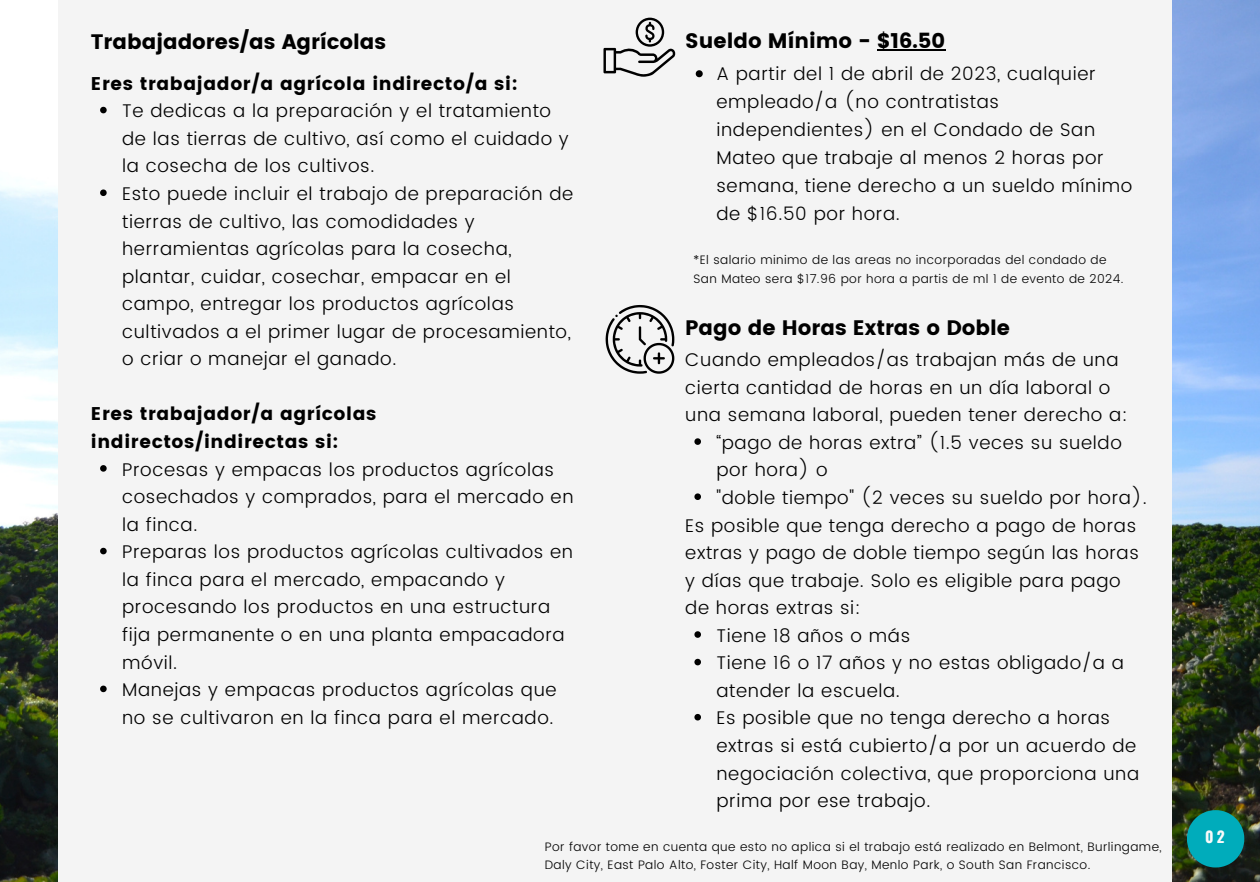
<style>
.page{position:relative;width:1260px;height:882px;background:#fff}
.page>*{position:absolute;margin:0;border:0;box-sizing:border-box;transform-origin:0 0}
.t1{font:21px "Poppins";color:#000}
.t2{font:300 18.38px/27.7px "Poppins";letter-spacing:.035em;color:#000}
.t3{font:18.38px/27.7px "Poppins";letter-spacing:.035em;color:#000}
.t4{font:700 15.4px "Oswald";color:#fafafa}
.t5{font:300 12.25px/18.4px "Poppins";letter-spacing:.035em;color:#000}
</style>
<div class="page">
<img style="left:0;top:0;width:1260px;height:882px">
<svg style="left:1187px;top:810px;width:57px;height:58px;background:#099296"></svg>
<div style="left:59px;top:0;width:1113px;height:882px;background:#f4f4f4"></div>
<svg style="left:100px;top:107px;width:7px;height:6px"></svg>
<svg style="left:100px;top:189px;width:7px;height:7px"></svg>
<svg style="left:100px;top:465px;width:7px;height:7px"></svg>
<svg style="left:100px;top:548px;width:7px;height:6px"></svg>
<svg style="left:100px;top:686px;width:7px;height:6px"></svg>
<svg style="left:696px;top:70px;width:7px;height:7px"></svg>
<hr style="left:877px;top:50px;width:68px;height:1px;background:#000">
<svg style="left:694px;top:438px;width:7px;height:7px"></svg>
<svg style="left:694px;top:493px;width:7px;height:7px"></svg>
<svg style="left:694px;top:631px;width:7px;height:7px"></svg>
<svg style="left:694px;top:659px;width:7px;height:6px"></svg>
<svg style="left:694px;top:714px;width:7px;height:7px"></svg>
<svg style="left:603px;top:18px;width:73px;height:59px"></svg>
<svg style="left:605px;top:305px;width:69px;height:69px"></svg>
<p class="t1" style="left:91px;top:29px;width:297px">Trabajadores/as Agrícolas</p>
<p class="t3" style="left:91px;top:70px;width:428px">Eres trabajador/a agrícola indirecto/a si:</p>
<p class="t2" style="left:122px;top:97px;width:448px">Te dedicas a la preparación y el tratamiento de las tierras de cultivo, así como el cuidado y la cosecha de los cultivos.</p>
<p class="t2" style="left:122px;top:180px;width:453px">Esto puede incluir el trabajo de preparación de tierras de cultivo, las comodidades y herramientas agrícolas para la cosecha, plantar, cuidar, cosechar, empacar en el campo, entregar los productos agrícolas cultivados a el primer lugar de procesamiento, o criar o manejar el ganado.</p>
<p class="t3" style="left:91px;top:400px;width:287px">Eres trabajador/a agrícolas indirectos/indirectas si:</p>
<p class="t2" style="left:122px;top:455px;width:453px">Procesas y empacas los productos agrícolas cosechados y comprados, para el mercado en la finca.</p>
<p class="t2" style="left:122px;top:538px;width:452px">Preparas los productos agrícolas cultivados en la finca para el mercado, empacando y procesando los productos en una estructura fija permanente o en una planta empacadora móvil.</p>
<p class="t2" style="left:122px;top:676px;width:436px">Manejas y empacas productos agrícolas que no se cultivaron en la finca para el mercado.</p>
<p class="t1" style="left:685px;top:29px;width:261px">Sueldo Mínimo - $16.50</p>
<p class="t2" style="left:716px;top:59px;width:417px">A partir del 1 de abril de 2023, cualquier empleado/a (no contratistas independientes) en el Condado de San Mateo que trabaje al menos 2 horas por semana, tiene derecho a un sueldo mínimo de $16.50 por hora.</p>
<p class="t5" style="left:693px;top:251px;width:432px">*El salario minimo de las areas no incorporadas del condado de<br>San Mateo sera $17.96 por hora a partis de ml 1 de evento de 2024.</p>
<p class="t1" style="left:685px;top:315px;width:326px">Pago de Horas Extras o Doble</p>
<p class="t2" style="left:685px;top:346px;width:444px">Cuando empleados/as trabajan más de una cierta cantidad de horas en un día laboral o una semana laboral, pueden tener derecho a:</p>
<p class="t2" style="left:716px;top:429px;width:407px">“pago de horas extra” (1.5 veces su sueldo por hora) o</p>
<p class="t2" style="left:716px;top:484px;width:432px">"doble tiempo" (2 veces su sueldo por hora).</p>
<p class="t2" style="left:685px;top:511px;width:455px">Es posible que tenga derecho a pago de horas extras y pago de doble tiempo según las horas y días que trabaje. Solo es eligible para pago de horas extras si:</p>
<p class="t2" style="left:716px;top:622px;width:195px">Tiene 18 años o más</p>
<p class="t2" style="left:716px;top:649px;width:409px">Tiene 16 o 17 años y no estas obligado/a a atender la escuela.</p>
<p class="t2" style="left:716px;top:704px;width:424px">Es posible que no tenga derecho a horas extras si está cubierto/a por un acuerdo de negociación colectiva, que proporciona una prima por ese trabajo.</p>
<p class="t5" style="left:545px;top:838px;width:618px">Por favor tome en cuenta que esto no aplica si el trabajo está realizado en Belmont, Burlingame,<br>Daly City, East Palo Alto, Foster City, Half Moon Bay, Menlo Park, o South San Francisco.</p>
<p class="t4" style="left:1205px;top:825px;width:21px">02</p>
</div>
